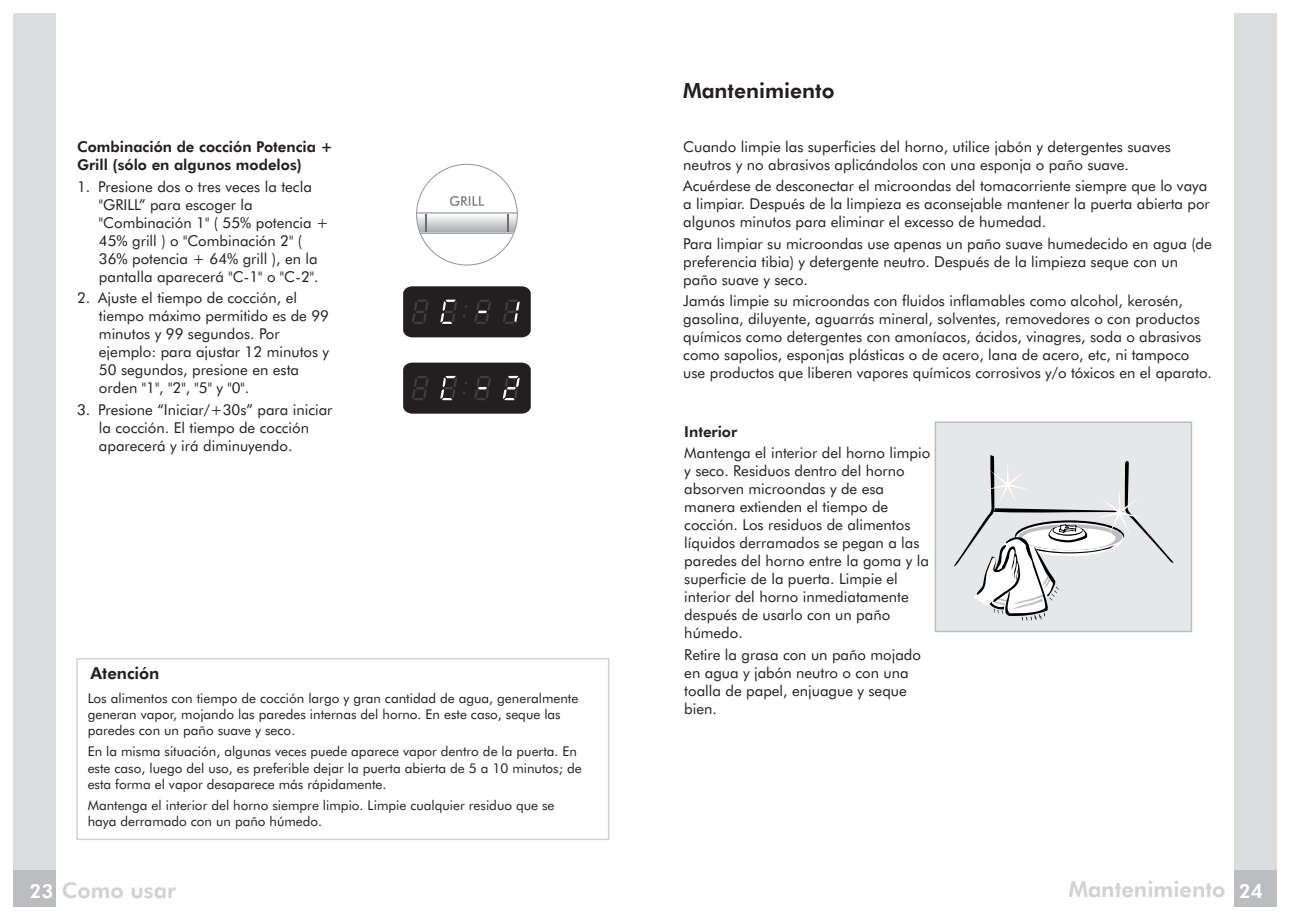
<style>
.page{position:relative;width:1290px;height:920px;background:#fff}
.page>*{position:absolute;margin:0;border:0;box-sizing:border-box;transform-origin:0 0}
.t1{font:800 21.75px "Futura BT";color:#d1d2d4}
.t2{font:800 21px "Futura BT";color:#231f20}
.t3{font:800 16.5px "Futura BT";color:#231f20}
.t4{font:15px/18px "Futura BT";color:#231f20}
.t5{font:800 15px/18px "Futura BT";color:#231f20}
.t6{font:13.5px/16.2px "Futura BT";color:#231f20}
.s1{font-size:19.5px;color:#fff}
</style>
<div class="page">
<svg style="left:934px;top:421px;width:259px;height:212px;background:#e2e3e5"></svg>
<svg style="left:954px;top:455px;width:219px;height:167px;background:#d9dadc"></svg>
<div style="left:1234px;top:13px;width:42px;height:893px;background:#dcdddf"></div>
<div style="left:1234px;top:870px;width:42px;height:36px;background:#bcbdc0"></div>
<div style="left:13px;top:13px;width:43px;height:893px;background:#dcdddf"></div>
<div style="left:13px;top:870px;width:43px;height:36px;background:#bcbdc0"></div>
<svg style="left:403px;top:286px;width:128px;height:51px;background:#2d292a"></svg>
<svg style="left:403px;top:363px;width:128px;height:51px;background:#2f2b2c"></svg>
<div style="left:76px;top:658px;width:533px;height:182px;border:2px solid #d1d2d4"></div>
<svg style="left:416px;top:212px;width:101px;height:22px;background:#cccdce"></svg>
<svg style="left:450px;top:196px;width:34px;height:10px"></svg>
<p class="t5" style="left:77px;top:139px;width:257px">Combinación de cocción Potencia +<br>Grill (sólo en algunos modelos)</p>
<p class="t4" style="left:99px;top:179px;width:231px;text-indent:-22px">1. Presione dos o tres veces la tecla "GRILL” para escoger la "Combinación 1" ( 55% potencia +<br>45% grill ) o "Combinación 2" (<br>36% potencia + 64% grill ), en la pantalla aparecerá "C-1" o "C-2".</p>
<p class="t4" style="left:99px;top:290px;width:232px;text-indent:-22px">2. Ajuste el tiempo de cocción, el tiempo máximo permitido es de 99 minutos y 99 segundos. Por ejemplo: para ajustar 12 minutos y<br>50 segundos, presione en esta orden "1", "2", "5" y "0".</p>
<p class="t4" style="left:99px;top:402px;width:235px;text-indent:-22px">3. Presione “Iniciar/+30s” para iniciar la cocción. El tiempo de cocción aparecerá y irá diminuyendo.</p>
<p class="t3" style="left:90px;top:667px;width:71px">Atención</p>
<p class="t6" style="left:88px;top:691px;width:492px">Los alimentos con tiempo de cocción largo y gran cantidad de agua, generalmente generan vapor, mojando las paredes internas del horno. En este caso, seque las paredes con un paño suave y seco.</p>
<p class="t6" style="left:88px;top:745px;width:495px">En la misma situación, algunas veces puede aparece vapor dentro de la puerta. En este caso, luego del uso, es preferible dejar la puerta abierta de 5 a 10 minutos; de esta forma el vapor desaparece más rápidamente.</p>
<p class="t6" style="left:88px;top:798px;width:468px">Mantenga el interior del horno siempre limpio. Limpie cualquier residuo que se haya derramado con un paño húmedo.</p>
<h2 class="t2" style="left:683px;top:82px;width:153px">Mantenimiento</h2>
<p class="t4" style="left:683px;top:139px;width:489px">Cuando limpie las superficies del horno, utilice jabón y detergentes suaves neutros y no abrasivos aplicándolos con una esponja o paño suave.</p>
<p class="t4" style="left:683px;top:178px;width:528px">Acuérdese de desconectar el microondas del tomacorriente siempre que lo vaya a limpiar. Después de la limpieza es aconsejable mantener la puerta abierta por algunos minutos para eliminar el excesso de humedad.</p>
<p class="t4" style="left:683px;top:236px;width:530px">Para limpiar su microondas use apenas un paño suave humedecido en agua (de preferencia tibia) y detergente neutro. Después de la limpieza seque con un paño suave y seco.</p>
<p class="t4" style="left:683px;top:293px;width:530px">Jamás limpie su microondas con fluidos inflamables como alcohol, kerosén, gasolina, diluyente, aguarrás mineral, solventes, removedores o con productos químicos como detergentes con amoníacos, ácidos, vinagres, soda o abrasivos como sapolios, esponjas plásticas o de acero, lana de acero, etc, ni tampoco use productos que liberen vapores químicos corrosivos y/o tóxicos en el aparato.</p>
<p class="t5" style="left:684px;top:424px;width:54px">Interior</p>
<p class="t4" style="left:684px;top:445px;width:247px">Mantenga el interior del horno limpio y seco. Residuos dentro del horno absorven microondas y de esa manera extienden el tiempo de cocción. Los residuos de alimentos líquidos derramados se pegan a las paredes del horno entre la goma y la superficie de la puerta. Limpie el interior del horno inmediatamente después de usarlo con un paño húmedo.</p>
<p class="t4" style="left:684px;top:647px;width:238px">Retire la grasa con un paño mojado en agua y jabón neutro o con una toalla de papel, enjuague y seque bien.</p>
<h1 class="t1" style="left:30px;top:881px;width:148px"><span class="s1">23</span> Como usar</h1>
<h1 class="t1" style="left:1068px;top:881px;width:196px">Mantenimiento <span class="s1">24</span></h1>
</div>
